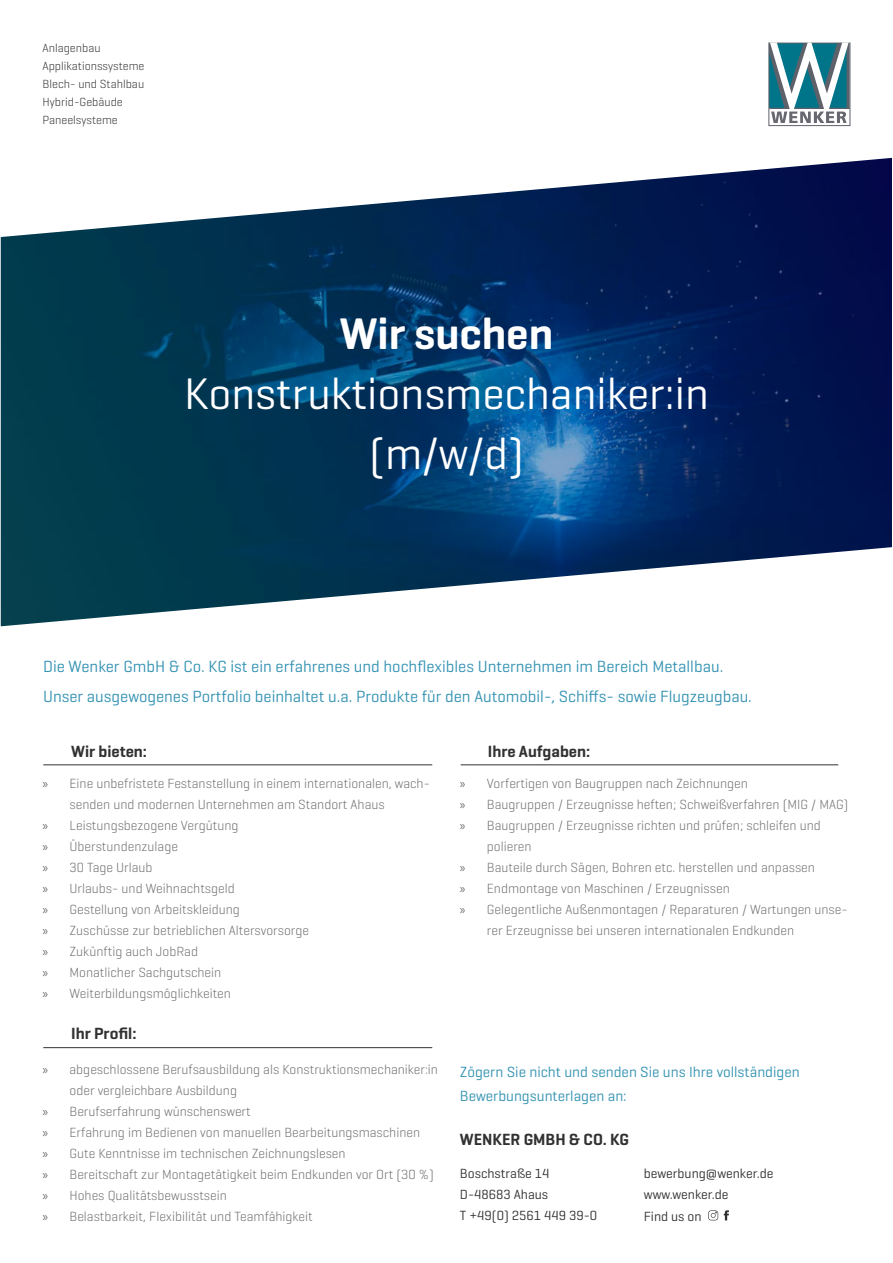
<style>
.page{position:relative;width:893px;height:1263px;background:#fff}
.page>*{position:absolute;margin:0;border:0;box-sizing:border-box;transform-origin:0 0}
.t1{font:45px/60px "Geogrotesque";color:#fff;text-align:center}
.t2{font:600 45px "Geogrotesque";color:#fff}
.t3{font:16.5px/30px "Geogrotesque";color:#3392b2}
.t4{font:600 16.5px "Geogrotesque";color:#313131}
.t5{font:15px/24px "Geogrotesque";color:#3392b2}
.t6{font:300 13.5px "Geogrotesque";color:#6e6e6e}
.t7{font:13.5px/21px "Geogrotesque";color:#313131}
.t8{font:300 12px/18px "Geogrotesque";color:#313131}
.s1{font-family:"Myriad Pro";font-weight:400}
</style>
<div class="page">
<img style="left:1px;top:158px;width:891px;height:468px">
<div style="left:768px;top:43px;width:82px;height:83px;border:1px solid #5f616a"></div>
<hr style="left:847px;top:43px;width:3px;height:66px;background:#5f616a">
<svg style="left:769px;top:43px;width:80px;height:80px"></svg>
<hr style="left:43px;top:764px;width:389px;height:1px;background:#323131">
<hr style="left:43px;top:1047px;width:389px;height:1px;background:#323131">
<hr style="left:461px;top:764px;width:377px;height:1px;background:#323131">
<svg style="left:708px;top:1210px;width:10px;height:10px"></svg>
<svg style="left:724px;top:1210px;width:5px;height:10px"></svg>
<p class="t8" style="left:43px;top:38px;width:103px">Anlagenbau<br>Applikationssysteme<br>Blech- und Stahlbau<br>Hybrid-Gebäude<br>Paneelsysteme</p>
<h1 class="t2" style="left:340px;top:306px;width:215px">Wir suchen</h1>
<h1 class="t1" style="left:184px;top:362px;width:526px">Konstruktionsmechaniker:in (m/w/d)</h1>
<p class="t3" style="left:43px;top:650px;width:710px">Die Wenker GmbH &amp; Co. KG ist ein erfahrenes und hochflexibles Unternehmen im Bereich Metallbau.<br>Unser ausgewogenes Portfolio beinhaltet u.a. Produkte für den Automobil-, Schiffs- sowie Flugzeugbau.</p>
<p class="t4" style="left:71px;top:741px;width:77px">Wir bieten:</p>
<p class="t6" style="left:43px;top:775px;width:389px"><span class="s1">»</span> Eine unbefristete Festanstellung in einem internationalen, wach-</p>
<p class="t6" style="left:70px;top:796px;width:317px">senden und modernen Unternehmen am Standort Ahaus</p>
<p class="t6" style="left:43px;top:817px;width:198px"><span class="s1">»</span> Leistungsbezogene Vergütung</p>
<p class="t6" style="left:43px;top:838px;width:137px"><span class="s1">»</span> Überstundenzulage</p>
<p class="t6" style="left:43px;top:859px;width:112px"><span class="s1">»</span> 30 Tage Urlaub</p>
<p class="t6" style="left:43px;top:880px;width:194px"><span class="s1">»</span> Urlaubs- und Weihnachtsgeld</p>
<p class="t6" style="left:43px;top:901px;width:199px"><span class="s1">»</span> Gestellung von Arbeitskleidung</p>
<p class="t6" style="left:43px;top:922px;width:268px"><span class="s1">»</span> Zuschüsse zur betrieblichen Altersvorsorge</p>
<p class="t6" style="left:43px;top:943px;width:157px"><span class="s1">»</span> Zukünftig auch JobRad</p>
<p class="t6" style="left:43px;top:964px;width:180px"><span class="s1">»</span> Monatlicher Sachgutschein</p>
<p class="t6" style="left:43px;top:985px;width:190px"><span class="s1">»</span> Weiterbildungsmöglichkeiten</p>
<p class="t4" style="left:71px;top:1023px;width:67px">Ihr Profil:</p>
<p class="t6" style="left:43px;top:1060px;width:397px"><span class="s1">»</span> abgeschlossene Berufsausbildung als Konstruktionsmechaniker:in</p>
<p class="t6" style="left:70px;top:1081px;width:169px">oder vergleichbare Ausbildung</p>
<p class="t6" style="left:43px;top:1102px;width:210px"><span class="s1">»</span> Berufserfahrung wünschenswert</p>
<p class="t6" style="left:43px;top:1123px;width:379px"><span class="s1">»</span> Erfahrung im Bedienen von manuellen Bearbeitungsmaschinen</p>
<p class="t6" style="left:43px;top:1144px;width:305px"><span class="s1">»</span> Gute Kenntnisse im technischen Zeichnungslesen</p>
<p class="t6" style="left:43px;top:1165px;width:393px"><span class="s1">»</span> Bereitschaft zur Montagetätigkeit beim Endkunden vor Ort (30 %)</p>
<p class="t6" style="left:43px;top:1186px;width:186px"><span class="s1">»</span> Hohes Qualitätsbewusstsein</p>
<p class="t6" style="left:43px;top:1207px;width:272px"><span class="s1">»</span> Belastbarkeit, Flexibilität und Teamfähigkeit</p>
<p class="t4" style="left:488px;top:741px;width:104px">Ihre Aufgaben:</p>
<p class="t6" style="left:460px;top:775px;width:289px"><span class="s1">»</span> Vorfertigen von Baugruppen nach Zeichnungen</p>
<p class="t6" style="left:460px;top:796px;width:390px"><span class="s1">»</span> Baugruppen / Erzeugnisse heften; Schweißverfahren (MIG / MAG)</p>
<p class="t6" style="left:460px;top:817px;width:362px"><span class="s1">»</span> Baugruppen / Erzeugnisse richten und prüfen; schleifen und</p>
<p class="t6" style="left:487px;top:838px;width:46px">polieren</p>
<p class="t6" style="left:460px;top:859px;width:357px"><span class="s1">»</span> Bauteile durch Sägen, Bohren etc. herstellen und anpassen</p>
<p class="t6" style="left:460px;top:880px;width:271px"><span class="s1">»</span> Endmontage von Maschinen / Erzeugnissen</p>
<p class="t6" style="left:460px;top:901px;width:389px"><span class="s1">»</span> Gelegentliche Außenmontagen / Reparaturen / Wartungen unse-</p>
<p class="t6" style="left:487px;top:922px;width:309px">rer Erzeugnisse bei unseren internationalen Endkunden</p>
<p class="t5" style="left:460px;top:1060px;width:341px">Zögern Sie nicht und senden Sie uns Ihre vollständigen<br>Bewerbungsunterlagen an:</p>
<p class="t4" style="left:460px;top:1129px;width:171px">WENKER GMBH &amp; CO. KG</p>
<p class="t7" style="left:460px;top:1163px;width:139px">Boschstraße 14<br>D-48683 Ahaus<br>T +49(0) 2561 449 39-0</p>
<p class="t7" style="left:644px;top:1163px;width:131px">bewerbung@wenker.de www.wenker.de<br>Find us on</p>
</div>
